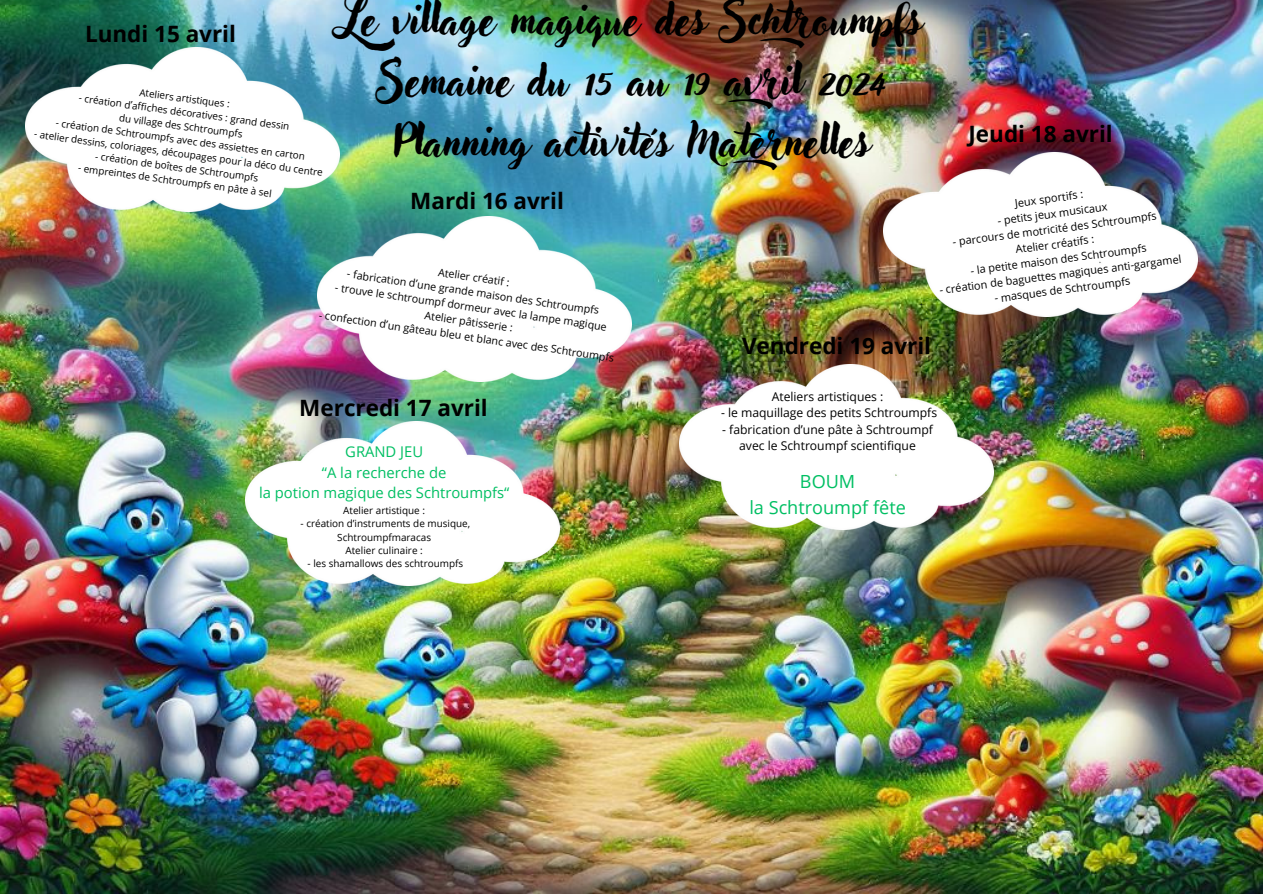
<style>
.page{position:relative;width:1263px;height:894px;background:#fff}
.page>*{position:absolute;margin:0;border:0;box-sizing:border-box;transform-origin:0 0}
.t1{font:44.1px/60.8px "Adlery Pro Swash";color:#000;text-align:center}
.t2{font:700 22.5px "Open Sans";color:#000}
.t3{font:18.15px/25.3px "Open Sans";color:#00bf63;text-align:center}
.t4{font:14.85px "Open Sans";color:#00bf63}
.t5{font:12.15px "Open Sans";color:#000}
.t6{font:10.95px/15.3px "Open Sans";color:#000;text-align:center}
.t7{font:10.65px "Open Sans";color:#000}
.t8{font:9.9px "Open Sans";color:#000}
</style>
<div class="page">
<img style="left:0;top:0;width:1263px;height:893px">
<img style="left:25px;top:47px;width:314px;height:165px">
<img style="left:245px;top:421px;width:314px;height:164px">
<img style="left:318px;top:217px;width:313px;height:164px">
<img style="left:680px;top:364px;width:314px;height:165px">
<img style="left:884px;top:152px;width:314px;height:165px">
<p class="t2" style="left:85px;top:18px;width:152px">Lundi 15 avril</p>
<p class="t8" style="left:141px;top:85px;width:93px;rotate:8deg">Ateliers artistiques :</p>
<h4 class="t8" style="left:80px;top:90px;width:214px;rotate:8deg">- création d’affiches décoratives : grand dessin</h4>
<h2 class="t8" style="left:120px;top:110px;width:126px;rotate:8deg">du village des Schtroumpfs</h2>
<p class="t8" style="left:57px;top:115px;width:253px;rotate:8deg">- création de Schtroumpfs avec des assiettes en carton</p>
<p class="t8" style="left:35px;top:126px;width:293px;rotate:8deg">- atelier dessins, coloriages, découpages pour la déco du centre</p>
<p class="t8" style="left:96px;top:148px;width:166px;rotate:8deg">- création de boîtes de Schtroumpfs</p>
<p class="t8" style="left:79px;top:160px;width:197px;rotate:8deg">- empreintes de Schtroumpfs en pâte à sel</p>
<h2 class="t1" style="left:341px;top:-3px;width:583px">Le village magique des Schtroumpfs<br>Semaine du 15 au 19 avril 2024<br>Planning activités Maternelles</h2>
<p class="t2" style="left:410px;top:185px;width:155px">Mardi 16 avril</p>
<p class="t7" style="left:439px;top:264px;width:74px;rotate:8deg">Atelier créatif :</p>
<p class="t7" style="left:348px;top:267px;width:256px;rotate:8deg">- fabrication d’une grande maison des Schtroumpfs</p>
<h2 class="t7" style="left:336px;top:280px;width:276px;rotate:8deg">- trouve le schtroumpf dormeur avec la lampe magique</h2>
<p class="t7" style="left:426px;top:308px;width:90px;rotate:8deg">Atelier pâtisserie :</p>
<h4 class="t7" style="left:320px;top:308px;width:300px;rotate:8deg">- confection d’un gâteau bleu et blanc avec des Schtroumpfs</h4>
<p class="t2" style="left:742px;top:330px;width:191px">Vendredi 19 avril</p>
<p class="t2" style="left:968px;top:118px;width:146px">Jeudi 18 avril</p>
<h3 class="t6" style="left:1014px;top:195px;width:70px;rotate:-7deg">Jeux sportifs :</h3>
<h3 class="t6" style="left:997px;top:212px;width:112px;rotate:-7deg">- petits jeux musicaux</h3>
<h3 class="t6" style="left:951px;top:233px;width:207px;rotate:-7deg">- parcours de motricité des Schtroumpfs<br>Atelier créatifs :</h3>
<h3 class="t6" style="left:969px;top:262px;width:179px;rotate:-7deg">- la petite maison des Schtroumpfs</h3>
<h3 class="t6" style="left:938px;top:281px;width:245px;rotate:-7deg">- création de baguettes magiques anti-gargamel</h3>
<h3 class="t6" style="left:994px;top:290px;width:138px;rotate:-7deg">- masques de Schtroumpfs</h3>
<p class="t2" style="left:299px;top:391px;width:190px">Mercredi 17 avril</p>
<p class="t4" style="left:345px;top:441px;width:79px">GRAND JEU</p>
<p class="t4" style="left:322px;top:461px;width:126px">“A la recherche de</p>
<p class="t4" style="left:259px;top:482px;width:252px">la potion magique des Schtroumpfs“</p>
<p class="t8" style="left:343px;top:503px;width:83px">Atelier artistique :</p>
<p class="t8" style="left:301px;top:516px;width:171px">- création d’instruments de musique,</p>
<p class="t8" style="left:337px;top:530px;width:95px">Schtroumpfmaracas</p>
<p class="t8" style="left:346px;top:543px;width:79px">Atelier culinaire :</p>
<p class="t8" style="left:308px;top:556px;width:157px">- les shamallows des schtroumpfs</p>
<h2 class="t5" style="left:772px;top:388px;width:113px">Ateliers artistiques :</h2>
<h2 class="t5" style="left:721px;top:404px;width:218px">- le maquillage des petits Schtroumpfs</h2>
<h2 class="t5" style="left:722px;top:420px;width:212px">- fabrication d’une pâte à Schtroumpf</h2>
<p class="t5" style="left:739px;top:437px;width:178px">avec le Schtroumpf scientifique</p>
<p class="t3" style="left:749px;top:468px;width:158px">BOUM<br>la Schtroumpf fête</p>
</div>
